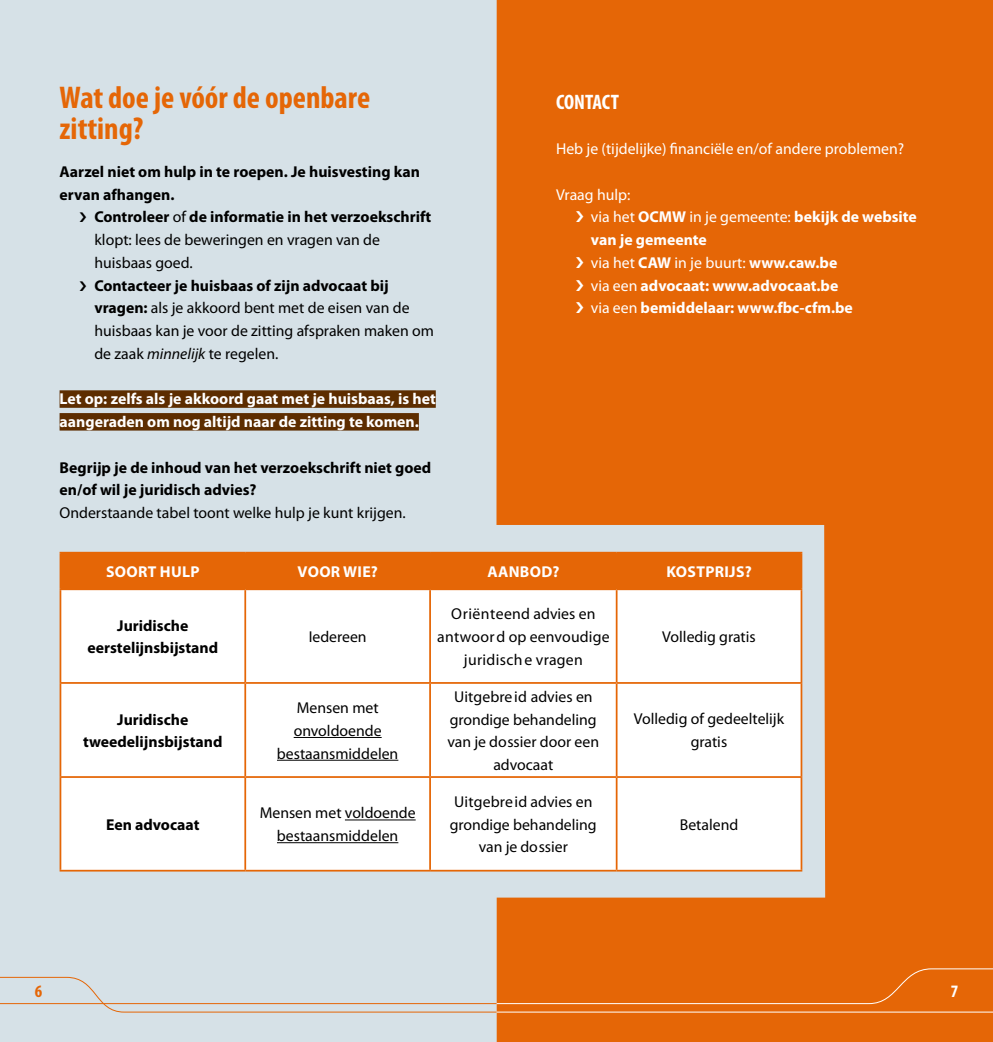
<style>
.page{position:relative;width:993px;height:1042px;background:#fff}
.page>*{position:absolute;margin:0;border:0;box-sizing:border-box;transform-origin:0 0}
.t1{font:700 condensed 31.5px/31.5px "Myriad Pro";color:#e56606}
.t2{font:700 condensed 21px "Myriad Pro";letter-spacing:-.005em;color:#fff}
.t3{font:700 condensed 17.5px "Myriad Pro";color:#e56606}
.t4{font:700 condensed 17.5px "Myriad Pro";color:#fff}
.t5{font:15.75px/22.8px "Myriad Pro";color:#000;text-align:center}
.t6{font:700 15.75px/22.8px "Myriad Pro";color:#fff}
.t7{font:700 15.75px/22.8px "Myriad Pro";color:#000}
.t8{font:15.75px "Myriad Pro";color:#fff}
.t9{font:700 15.75px "Myriad Pro";letter-spacing:.02em;color:#fff}
.s1{font-weight:700}
.s2{font-style:italic}
.s3{font-weight:400}
</style>
<div class="page">
<div style="left:0;top:0;width:992px;height:1042px;background:#d2dee5"></div>
<div style="left:496px;top:0;width:496px;height:1042px;background:#e56606"></div>
<svg style="left:0;top:968px;width:992px;height:45px"></svg>
<hr style="left:0;top:1003px;width:496px;height:1px;background:#e56606">
<div style="left:60px;top:390px;width:375px;height:18px;background:#5d2d00"></div>
<div style="left:60px;top:413px;width:359px;height:17px;background:#5d2d00"></div>
<div style="left:61px;top:553px;width:739px;height:35px;background:#e56606"></div>
<div style="left:61px;top:590px;width:739px;height:280px;background:#fff"></div>
<hr style="left:60px;top:552px;width:185px;height:1px;background:#e56606">
<hr style="left:60px;top:553px;width:1px;height:35px;background:#e56606">
<hr style="left:245px;top:552px;width:185px;height:1px;background:#e56606">
<hr style="left:244px;top:553px;width:2px;height:35px;background:#e56606">
<hr style="left:430px;top:552px;width:186px;height:1px;background:#e56606">
<hr style="left:429px;top:553px;width:2px;height:35px;background:#e56606">
<hr style="left:616px;top:552px;width:186px;height:1px;background:#e56606">
<hr style="left:615px;top:553px;width:2px;height:35px;background:#e56606">
<hr style="left:800px;top:553px;width:2px;height:35px;background:#e56606">
<hr style="left:60px;top:588px;width:185px;height:2px;background:#e56606">
<hr style="left:60px;top:590px;width:1px;height:92px;background:#e56606">
<hr style="left:245px;top:588px;width:185px;height:2px;background:#e56606">
<hr style="left:244px;top:590px;width:2px;height:92px;background:#e56606">
<hr style="left:430px;top:588px;width:186px;height:2px;background:#e56606">
<hr style="left:429px;top:590px;width:2px;height:92px;background:#e56606">
<hr style="left:616px;top:588px;width:186px;height:2px;background:#e56606">
<hr style="left:615px;top:590px;width:2px;height:92px;background:#e56606">
<hr style="left:800px;top:590px;width:2px;height:92px;background:#e56606">
<hr style="left:60px;top:682px;width:185px;height:2px;background:#e56606">
<hr style="left:60px;top:684px;width:1px;height:92px;background:#e56606">
<hr style="left:245px;top:682px;width:185px;height:2px;background:#e56606">
<hr style="left:244px;top:684px;width:2px;height:92px;background:#e56606">
<hr style="left:430px;top:682px;width:186px;height:2px;background:#e56606">
<hr style="left:429px;top:684px;width:2px;height:92px;background:#e56606">
<hr style="left:616px;top:682px;width:186px;height:2px;background:#e56606">
<hr style="left:615px;top:684px;width:2px;height:92px;background:#e56606">
<hr style="left:800px;top:684px;width:2px;height:92px;background:#e56606">
<hr style="left:60px;top:776px;width:185px;height:2px;background:#e56606">
<hr style="left:60px;top:778px;width:1px;height:92px;background:#e56606">
<hr style="left:245px;top:776px;width:185px;height:2px;background:#e56606">
<hr style="left:244px;top:778px;width:2px;height:92px;background:#e56606">
<hr style="left:430px;top:776px;width:186px;height:2px;background:#e56606">
<hr style="left:429px;top:778px;width:2px;height:92px;background:#e56606">
<hr style="left:616px;top:776px;width:186px;height:2px;background:#e56606">
<hr style="left:615px;top:778px;width:2px;height:92px;background:#e56606">
<hr style="left:800px;top:778px;width:2px;height:92px;background:#e56606">
<hr style="left:60px;top:870px;width:185px;height:1px;background:#e56606">
<hr style="left:245px;top:870px;width:185px;height:1px;background:#e56606">
<hr style="left:430px;top:870px;width:186px;height:1px;background:#e56606">
<hr style="left:616px;top:870px;width:186px;height:1px;background:#e56606">
<hr style="left:293px;top:737px;width:88px;height:1px;background:#000">
<hr style="left:277px;top:760px;width:121px;height:1px;background:#000">
<hr style="left:345px;top:819px;width:70px;height:1px;background:#000">
<hr style="left:277px;top:842px;width:121px;height:1px;background:#000">
<svg style="left:576px;top:211px;width:7px;height:11px"></svg>
<svg style="left:576px;top:257px;width:7px;height:11px"></svg>
<svg style="left:576px;top:279px;width:7px;height:11px"></svg>
<svg style="left:576px;top:302px;width:7px;height:11px"></svg>
<h1 class="t1" style="left:60px;top:81px;width:312px">Wat doe je vóór de openbare zitting?</h1>
<p class="t7" style="left:60px;top:160px;width:362px">Aarzel niet om hulp in te roepen. Je huisvesting kan ervan afhangen.</p>
<p class="t5" style="left:94px;top:205px;width:338px;text-align:left"><span class="s1">Controleer</span> of <span class="s1">de informatie in het verzoekschrift </span>klopt: lees de beweringen en vragen van de huisbaas goed.</p>
<p class="t5" style="left:94px;top:274px;width:341px;text-align:left"><span class="s1">Contacteer je huisbaas of zijn advocaat bij vragen:</span> als je akkoord bent met de eisen van de huisbaas kan je voor de zitting afspraken maken om de zaak <span class="s2">minnelijk</span> te regelen.</p>
<p class="t6" style="left:60px;top:387px;width:377px">Let op: zelfs als je akkoord gaat met je huisbaas, is het aangeraden om nog altijd naar de zitting te komen.</p>
<p class="t7" style="left:60px;top:455px;width:373px">Begrijp je de inhoud van het verzoekschrift niet goed en/of wil je juridisch advies?</p>
<p class="t5" style="left:60px;top:501px;width:347px">Onderstaande tabel toont welke hulp je kunt krijgen.</p>
<h2 class="t2" style="left:556px;top:88px;width:64px">CONTACT</h2>
<p class="t8" style="left:556px;top:139px;width:349px">Heb je (tijdelijke) financiële en/of andere problemen?</p>
<p class="t6" style="left:590px;top:182px;width:327px;text-indent:-35px"><span class="s3">Vraag hulp:<br>via het</span> OCMW <span class="s3">in je gemeente:</span> bekijk de website van je gemeente<br><span class="s3">via het</span> CAW <span class="s3">in je buurt:</span> www.caw.be<br><span class="s3">via een</span> advocaat: www.advocaat.be<br><span class="s3">via een</span> bemiddelaar: www.fbc-cfm.be</p>
<p class="t9" style="left:106px;top:561px;width:95px">SOORT HULP</p>
<p class="t6" style="left:297px;top:560px;width:82px">VOOR WIE?</p>
<p class="t6" style="left:487px;top:560px;width:74px">AANBOD?</p>
<p class="t9" style="left:666px;top:561px;width:87px">KOSTPRIJS?</p>
<p class="t7" style="left:87px;top:613px;width:132px;text-align:center">Juridische eerstelijnsbijstand</p>
<p class="t5" style="left:308px;top:625px;width:59px">Iedereen</p>
<p class="t5" style="left:437px;top:602px;width:174px">Oriënteend advies en antwoord op eenvoudige juridische vragen</p>
<p class="t7" style="left:83px;top:707px;width:141px;text-align:center">Juridische tweedelijnsbijstand</p>
<p class="t5" style="left:277px;top:696px;width:123px">Mensen met onvoldoende bestaansmiddelen</p>
<p class="t5" style="left:447px;top:685px;width:153px">Uitgebreid advies en grondige behandeling van je dossier door een advocaat</p>
<p class="t7" style="left:106px;top:812px;width:95px">Een advocaat</p>
<p class="t5" style="left:259px;top:801px;width:157px">Mensen met voldoende bestaansmiddelen</p>
<p class="t5" style="left:450px;top:790px;width:148px">Uitgebreid advies en grondige behandeling van je dossier</p>
<p class="t5" style="left:662px;top:625px;width:95px">Volledig gratis</p>
<p class="t5" style="left:633px;top:707px;width:152px">Volledig of gedeeltelijk gratis</p>
<p class="t5" style="left:679px;top:813px;width:60px">Betalend</p>
<p class="t3" style="left:35px;top:980px;width:9px">6</p>
<p class="t4" style="left:950px;top:980px;width:9px">7</p>
</div>
